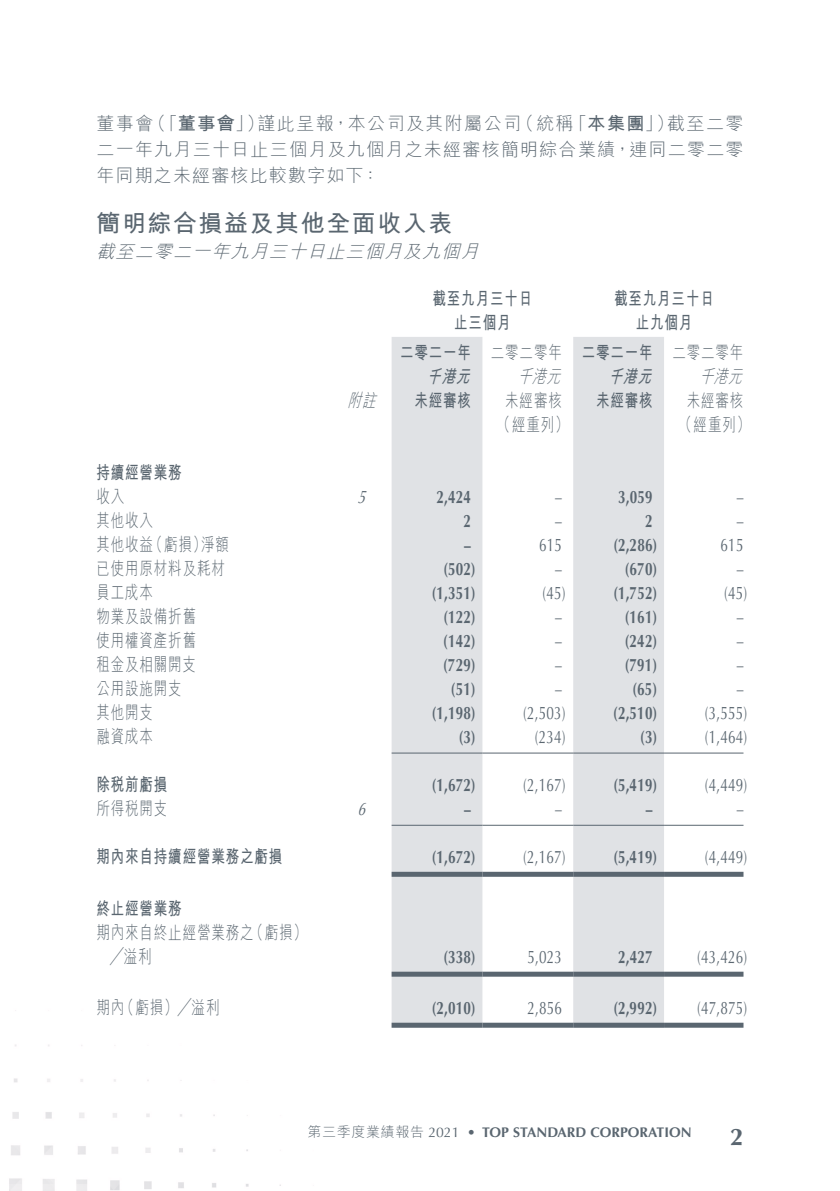
<style>
.page{position:relative;width:840px;height:1191px;background:#fff}
.page>*{position:absolute;margin:0;border:0;box-sizing:border-box;transform-origin:0 0}
.t1{font:700 24px "M Hei HK";letter-spacing:.065em;color:#5a6670}
.t2{font:700 24px "Optima LT Std";color:#5a6670}
.t3{font:700 18px "Optima LT Std";letter-spacing:.015em;color:#5a6670;scale:.75 1}
.t4{font:300 18px/24px "M Hei HK";letter-spacing:.065em;color:#5a6670;scale:.75 1}
.t5{font:18px "Optima LT Std";letter-spacing:.015em;color:#5a6670;scale:.75 1}
.t6{font:300 18px/26px "M Hei HK";letter-spacing:.065em;color:#5a6670;text-align:justify}
.t7{font:700 18px/24px "M Hei HK";letter-spacing:.065em;color:#5a6670;text-align:center;scale:.75 1}
.t8{font:italic 300 18px "M Hei HK";color:#5a6670}
.t9{font:italic 300 18px "M Hei HK";color:#5a6670;scale:.75 1}
.t10{font:italic 700 18px "M Hei HK";color:#5a6670;scale:.75 1}
.t11{font:italic 18px "Optima LT Std";color:#5a6670;scale:.75 1}
.t12{font:700 14px "Optima LT Std";color:#5a6670}
.s1{font-weight:700}
.s2{font-weight:300}
.s3{font-style:italic}
.s4{font-family:"M Hei HK";font-weight:300}
.s5{font-weight:400}
</style>
<div class="page">
<svg style="left:391px;top:337px;width:272px;height:685px;fill:#e0e2e5"></svg>
<hr style="left:391px;top:752px;width:91px;height:1px;background:#5a6670">
<hr style="left:482px;top:752px;width:91px;height:1px;background:#5a6670">
<hr style="left:573px;top:752px;width:90px;height:1px;background:#5a6670">
<hr style="left:663px;top:752px;width:80px;height:1px;background:#5a6670">
<hr style="left:391px;top:824px;width:91px;height:1px;background:#5a6670">
<hr style="left:482px;top:824px;width:91px;height:1px;background:#5a6670">
<hr style="left:573px;top:824px;width:90px;height:1px;background:#5a6670">
<hr style="left:663px;top:824px;width:80px;height:1px;background:#5a6670">
<div style="left:391px;top:871px;width:91px;height:5px;background:#5a6670"></div>
<div style="left:482px;top:871px;width:91px;height:5px;background:#5a6670"></div>
<div style="left:573px;top:871px;width:90px;height:5px;background:#5a6670"></div>
<div style="left:663px;top:871px;width:80px;height:5px;background:#5a6670"></div>
<div style="left:391px;top:971px;width:91px;height:5px;background:#5a6670"></div>
<div style="left:482px;top:971px;width:91px;height:5px;background:#5a6670"></div>
<div style="left:573px;top:971px;width:90px;height:5px;background:#5a6670"></div>
<div style="left:663px;top:971px;width:80px;height:5px;background:#5a6670"></div>
<div style="left:391px;top:1022px;width:91px;height:5px;background:#5a6670"></div>
<div style="left:482px;top:1022px;width:91px;height:5px;background:#5a6670"></div>
<div style="left:573px;top:1022px;width:90px;height:5px;background:#5a6670"></div>
<div style="left:663px;top:1022px;width:80px;height:5px;background:#5a6670"></div>
<p class="t6" style="left:96px;top:110px;width:648px">董事會（「<span class="s1">董事會</span>」）謹此呈報，本公司及其附屬公司（統稱「<span class="s1">本集團</span>」）截至二零二一年九月三十日止三個月及九個月之未經審核簡明綜合業績，連同二零二零年同期之未經審核比較數字如下：</p>
<h1 class="t1" style="left:96px;top:206px;width:357px">簡明綜合損益及其他全面收入表</h1>
<p class="t8" style="left:96px;top:242px;width:388px">截至二零二一年九月三十日止三個月及九個月</p>
<p class="t7" style="left:432px;top:285px;width:134px">截至九月三十日止三個月</p>
<p class="t7" style="left:614px;top:285px;width:134px">截至九月三十日止九個月</p>
<p class="t7" style="left:427px;top:338px;width:423px;text-align:left;text-indent:-27px">二零二一年 <span class="s2">二零二零年</span> 二零二一年 <span class="s2">二零二零年</span><span class="s3">千港元</span></p>
<p class="t9" style="left:517px;top:367px;width:64px">千港元</p>
<p class="t10" style="left:608px;top:363px;width:66px">千港元</p>
<p class="t9" style="left:699px;top:367px;width:64px">千港元</p>
<p class="t9" style="left:347px;top:391px;width:45px">附註</p>
<p class="t7" style="left:414px;top:386px;width:77px">未經審核</p>
<p class="t4" style="left:505px;top:388px;width:77px">未經審核</p>
<p class="t7" style="left:595px;top:386px;width:77px">未經審核</p>
<p class="t4" style="left:686px;top:388px;width:77px">未經審核</p>
<p class="t4" style="left:496px;top:412px;width:97px">（經重列）</p>
<p class="t4" style="left:678px;top:412px;width:97px">（經重列）</p>
<p class="t7" style="left:96px;top:458px;width:115px">持續經營業務</p>
<p class="t4" style="left:96px;top:484px;width:39px">收入</p>
<p class="t11" style="left:357px;top:486px;width:19px">5</p>
<p class="t3" style="left:436px;top:486px;width:47px">2,424</p>
<p class="t5" style="left:555px;top:486px;width:10px">–</p>
<p class="t3" style="left:617px;top:486px;width:47px">3,059</p>
<p class="t5" style="left:736px;top:486px;width:10px">–</p>
<p class="t4" style="left:96px;top:508px;width:77px">其他收入</p>
<p class="t3" style="left:463px;top:510px;width:12px">2</p>
<p class="t5" style="left:555px;top:510px;width:10px">–</p>
<p class="t3" style="left:644px;top:510px;width:12px">2</p>
<p class="t5" style="left:736px;top:510px;width:10px">–</p>
<p class="t4" style="left:96px;top:532px;width:178px">其他收益（虧損）淨額</p>
<p class="t3" style="left:464px;top:534px;width:10px">–</p>
<p class="t5" style="left:538px;top:534px;width:32px">615</p>
<p class="t3" style="left:613px;top:534px;width:60px">(2,286)</p>
<p class="t5" style="left:720px;top:534px;width:32px">615</p>
<p class="t4" style="left:96px;top:556px;width:173px">已使用原材料及耗材</p>
<p class="t3" style="left:443px;top:558px;width:44px">(502)</p>
<p class="t5" style="left:555px;top:558px;width:10px">–</p>
<p class="t3" style="left:624px;top:558px;width:44px">(670)</p>
<p class="t5" style="left:736px;top:558px;width:10px">–</p>
<p class="t4" style="left:96px;top:580px;width:77px">員工成本</p>
<p class="t3" style="left:431px;top:582px;width:60px">(1,351)</p>
<p class="t5" style="left:542px;top:582px;width:32px">(45)</p>
<p class="t3" style="left:613px;top:582px;width:60px">(1,752)</p>
<p class="t5" style="left:723px;top:582px;width:32px">(45)</p>
<p class="t4" style="left:96px;top:604px;width:134px">物業及設備折舊</p>
<p class="t3" style="left:443px;top:606px;width:44px">(122)</p>
<p class="t5" style="left:555px;top:606px;width:10px">–</p>
<p class="t3" style="left:624px;top:606px;width:44px">(161)</p>
<p class="t5" style="left:736px;top:606px;width:10px">–</p>
<p class="t4" style="left:96px;top:628px;width:134px">使用權資產折舊</p>
<p class="t3" style="left:443px;top:630px;width:44px">(142)</p>
<p class="t5" style="left:554px;top:630px;width:10px">–</p>
<p class="t3" style="left:624px;top:630px;width:44px">(242)</p>
<p class="t5" style="left:736px;top:630px;width:10px">–</p>
<p class="t4" style="left:96px;top:652px;width:134px">租金及相關開支</p>
<p class="t3" style="left:443px;top:654px;width:44px">(729)</p>
<p class="t5" style="left:554px;top:654px;width:10px">–</p>
<p class="t3" style="left:624px;top:654px;width:44px">(791)</p>
<p class="t5" style="left:736px;top:654px;width:10px">–</p>
<p class="t4" style="left:96px;top:676px;width:115px">公用設施開支</p>
<p class="t3" style="left:450px;top:678px;width:34px">(51)</p>
<p class="t5" style="left:554px;top:678px;width:10px">–</p>
<p class="t3" style="left:632px;top:678px;width:34px">(65)</p>
<p class="t5" style="left:736px;top:678px;width:10px">–</p>
<p class="t4" style="left:96px;top:700px;width:77px">其他開支</p>
<p class="t3" style="left:431px;top:702px;width:60px">(1,198)</p>
<p class="t5" style="left:523px;top:702px;width:58px">(2,503)</p>
<p class="t3" style="left:613px;top:702px;width:60px">(2,510)</p>
<p class="t5" style="left:704px;top:702px;width:58px">(3,555)</p>
<p class="t4" style="left:96px;top:724px;width:77px">融資成本</p>
<p class="t3" style="left:458px;top:726px;width:24px">(3)</p>
<p class="t5" style="left:534px;top:726px;width:42px">(234)</p>
<p class="t3" style="left:640px;top:726px;width:24px">(3)</p>
<p class="t5" style="left:704px;top:726px;width:58px">(1,464)</p>
<p class="t7" style="left:96px;top:770px;width:96px">除稅前虧損</p>
<p class="t3" style="left:431px;top:774px;width:60px">(1,672)</p>
<p class="t5" style="left:523px;top:774px;width:58px">(2,167)</p>
<p class="t3" style="left:613px;top:774px;width:60px">(5,419)</p>
<p class="t5" style="left:704px;top:774px;width:58px">(4,449)</p>
<p class="t4" style="left:96px;top:796px;width:96px">所得稅開支</p>
<p class="t11" style="left:357px;top:798px;width:19px">6</p>
<p class="t3" style="left:464px;top:798px;width:10px">–</p>
<p class="t5" style="left:555px;top:798px;width:10px">–</p>
<p class="t3" style="left:645px;top:798px;width:10px">–</p>
<p class="t5" style="left:736px;top:798px;width:10px">–</p>
<p class="t7" style="left:96px;top:843px;width:249px">期內來自持續經營業務之虧損</p>
<p class="t3" style="left:431px;top:846px;width:60px">(1,672)</p>
<p class="t5" style="left:523px;top:846px;width:58px">(2,167)</p>
<p class="t3" style="left:613px;top:846px;width:60px">(5,419)</p>
<p class="t5" style="left:704px;top:846px;width:58px">(4,449)</p>
<p class="t7" style="left:96px;top:895px;width:115px">終止經營業務</p>
<p class="t4" style="left:110px;top:920px;width:264px;text-indent:-14px">期內來自終止經營業務之（虧損）╱溢利</p>
<p class="t3" style="left:443px;top:946px;width:44px">(338)</p>
<p class="t5" style="left:527px;top:946px;width:47px">5,023</p>
<p class="t3" style="left:617px;top:946px;width:47px">2,427</p>
<p class="t5" style="left:696px;top:946px;width:68px">(43,426)</p>
<p class="t4" style="left:96px;top:995px;width:165px">期內（虧損）╱溢利</p>
<p class="t3" style="left:431px;top:997px;width:60px">(2,010)</p>
<p class="t5" style="left:527px;top:997px;width:47px">2,856</p>
<p class="t3" style="left:613px;top:997px;width:60px">(2,992)</p>
<p class="t5" style="left:696px;top:997px;width:68px">(47,875)</p>
<p class="t12" style="left:307px;top:1124px;width:385px"><span class="s4">第三季度業績報告</span> <span class="s5">2021</span> • TOP STANDARD CORPORATION</p>
<h1 class="t2" style="left:729px;top:1122px;width:15px">2</h1>
</div>
